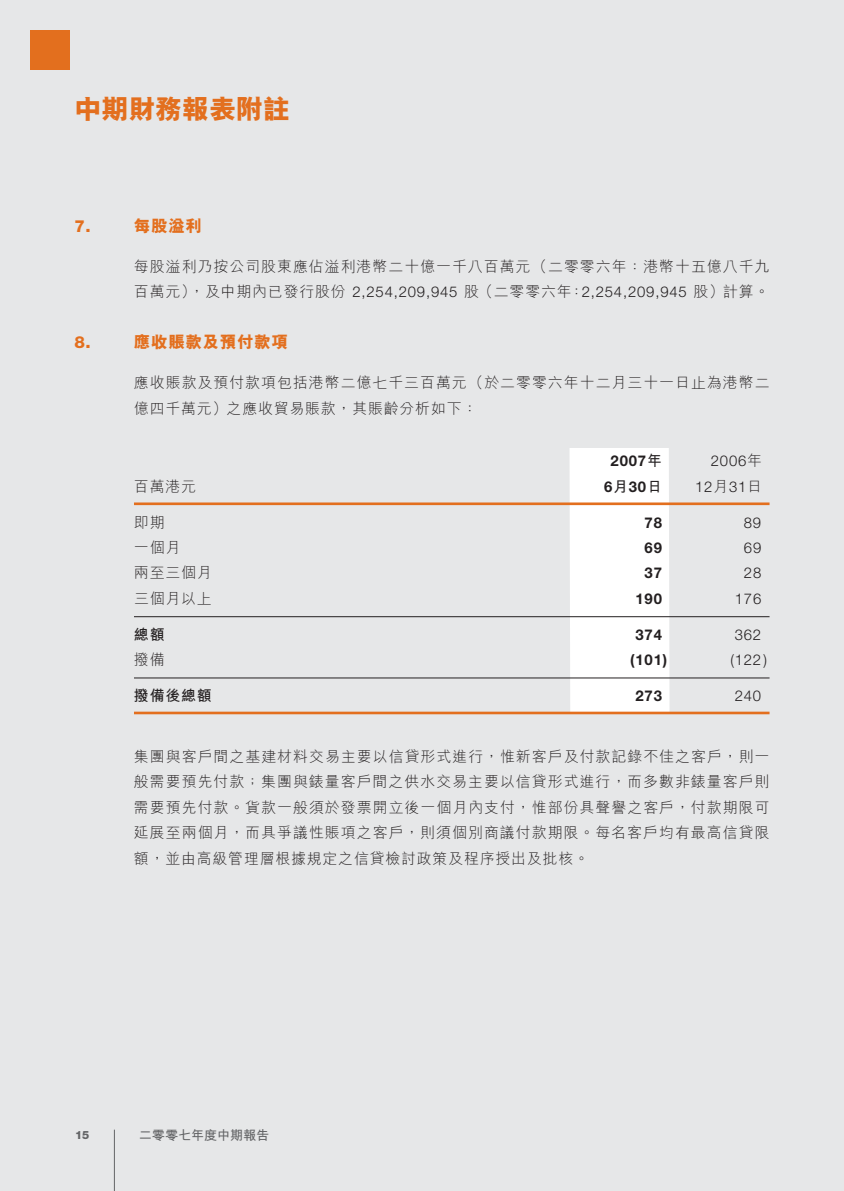
<style>
.page{position:relative;width:844px;height:1191px;background:#fff}
.page>*{position:absolute;margin:0;border:0;box-sizing:border-box;transform-origin:0 0}
.t1{font:27.12px "M Hei HK Xbold E Ten B5 H";letter-spacing:-.005em;color:#e36f1e}
.t2{font:16.62px "M Hei HK Xbold E Ten B5 H";letter-spacing:.035em;color:#e36f1e}
.t3{font:800 16.62px "Helvetica Neue LT Std";color:#e36f1e}
.t4{font:14.88px/25.4px "M Hei HK Light E Ten B5 H";letter-spacing:.07em;color:#231f20}
.t5{font:300 14.88px "Helvetica Neue LT Std";letter-spacing:.055em;color:#231f20}
.t6{font:700 14.88px "Helvetica Neue LT Std";letter-spacing:.055em;color:#231f20}
.t7{font:14.88px "M Hei HK Bold E Ten B5 H";letter-spacing:.055em;color:#231f20}
.t8{font:13.12px "M Hei HK Bold E Ten B5 H";letter-spacing:-.01em;color:#636466}
.t9{font:800 11.38px "Helvetica Neue LT Std";color:#636466}
.s1{font-family:"Helvetica Neue LT Std";font-weight:300}
.s2{font-family:"M Hei HK Bold E Ten B5 H";font-weight:400}
.s3{font-family:"M Hei HK Light E Ten B5 H";font-weight:400}
</style>
<div class="page">
<div style="left:0;top:0;width:843px;height:1191px;background:#e6e7e8"></div>
<div style="left:30px;top:30px;width:39px;height:40px;background:#e36f1e"></div>
<hr style="left:114px;top:1129px;width:1px;height:62px;background:#636466">
<div style="left:569px;top:448px;width:100px;height:264px;background:#fff"></div>
<hr style="left:134px;top:502px;width:635px;height:3px;background:#e36f1e">
<hr style="left:134px;top:616px;width:635px;height:1px;background:#231f20">
<hr style="left:134px;top:677px;width:635px;height:1px;background:#231f20">
<hr style="left:134px;top:712px;width:635px;height:2px;background:#e36f1e">
<h1 class="t1" style="left:74px;top:99px;width:217px">中期財務報表附註</h1>
<p class="t3" style="left:74px;top:216px;width:18px">7.</p>
<p class="t2" style="left:134px;top:219px;width:70px">每股溢利</p>
<p class="t4" style="left:134px;top:256px;width:636px">每股溢利乃按公司股東應佔溢利港幣二十億一千八百萬元（二零零六年：港幣十五億八千九百萬元），及中期內已發行股份 <span class="s1">2,254,209,945</span> 股（二零零六年：<span class="s1">2,254,209,945</span> 股）計算。</p>
<p class="t3" style="left:74px;top:333px;width:18px">8.</p>
<p class="t2" style="left:134px;top:336px;width:156px">應收賬款及預付款項</p>
<p class="t4" style="left:134px;top:372px;width:636px">應收賬款及預付款項包括港幣二億七千三百萬元（於二零零六年十二月三十一日止為港幣二億四千萬元）之應收貿易賬款，其賬齡分析如下：</p>
<p class="t6" style="left:610px;top:452px;width:53px">2007<span class="s2">年</span></p>
<p class="t5" style="left:710px;top:456px;width:53px">2006<span class="s3">年</span></p>
<p class="t4" style="left:134px;top:475px;width:63px">百萬港元</p>
<p class="t6" style="left:603px;top:478px;width:59px">6<span class="s2">月</span>30<span class="s2">日</span></p>
<p class="t5" style="left:694px;top:481px;width:68px">12<span class="s3">月</span>31<span class="s3">日</span></p>
<p class="t4" style="left:134px;top:511px;width:32px">即期</p>
<p class="t6" style="left:644px;top:514px;width:19px">78</p>
<p class="t5" style="left:743px;top:517px;width:19px">89</p>
<p class="t4" style="left:134px;top:537px;width:48px">一個月</p>
<p class="t6" style="left:644px;top:539px;width:19px">69</p>
<p class="t5" style="left:743px;top:542px;width:19px">69</p>
<p class="t4" style="left:134px;top:562px;width:79px">兩至三個月</p>
<p class="t6" style="left:644px;top:564px;width:19px">37</p>
<p class="t5" style="left:743px;top:568px;width:19px">28</p>
<p class="t4" style="left:134px;top:587px;width:79px">三個月以上</p>
<p class="t6" style="left:635px;top:590px;width:28px">190</p>
<p class="t5" style="left:734px;top:593px;width:28px">176</p>
<p class="t7" style="left:134px;top:628px;width:32px">總額</p>
<p class="t6" style="left:635px;top:626px;width:28px">374</p>
<p class="t5" style="left:734px;top:629px;width:28px">362</p>
<p class="t4" style="left:134px;top:649px;width:32px">撥備</p>
<p class="t6" style="left:630px;top:651px;width:38px">(101 )</p>
<p class="t5" style="left:730px;top:654px;width:38px">(122 )</p>
<p class="t7" style="left:134px;top:689px;width:79px">撥備後總額</p>
<p class="t6" style="left:635px;top:687px;width:28px">273</p>
<p class="t5" style="left:734px;top:690px;width:28px">240</p>
<p class="t4" style="left:134px;top:746px;width:636px;text-align:justify">集團與客戶間之基建材料交易主要以信貸形式進行，惟新客戶及付款記錄不佳之客戶，則一般需要預先付款；集團與錶量客戶間之供水交易主要以信貸形式進行，而多數非錶量客戶則需要預先付款。貨款一般須於發票開立後一個月內支付，惟部份具聲譽之客戶，付款期限可延展至兩個月，而具爭議性賬項之客戶，則須個別商議付款期限。每名客戶均有最高信貸限額，並由高級管理層根據規定之信貸檢討政策及程序授出及批核。</p>
<p class="t9" style="left:75px;top:1128px;width:16px">15</p>
<p class="t8" style="left:139px;top:1129px;width:132px">二零零七年度中期報告</p>
</div>
